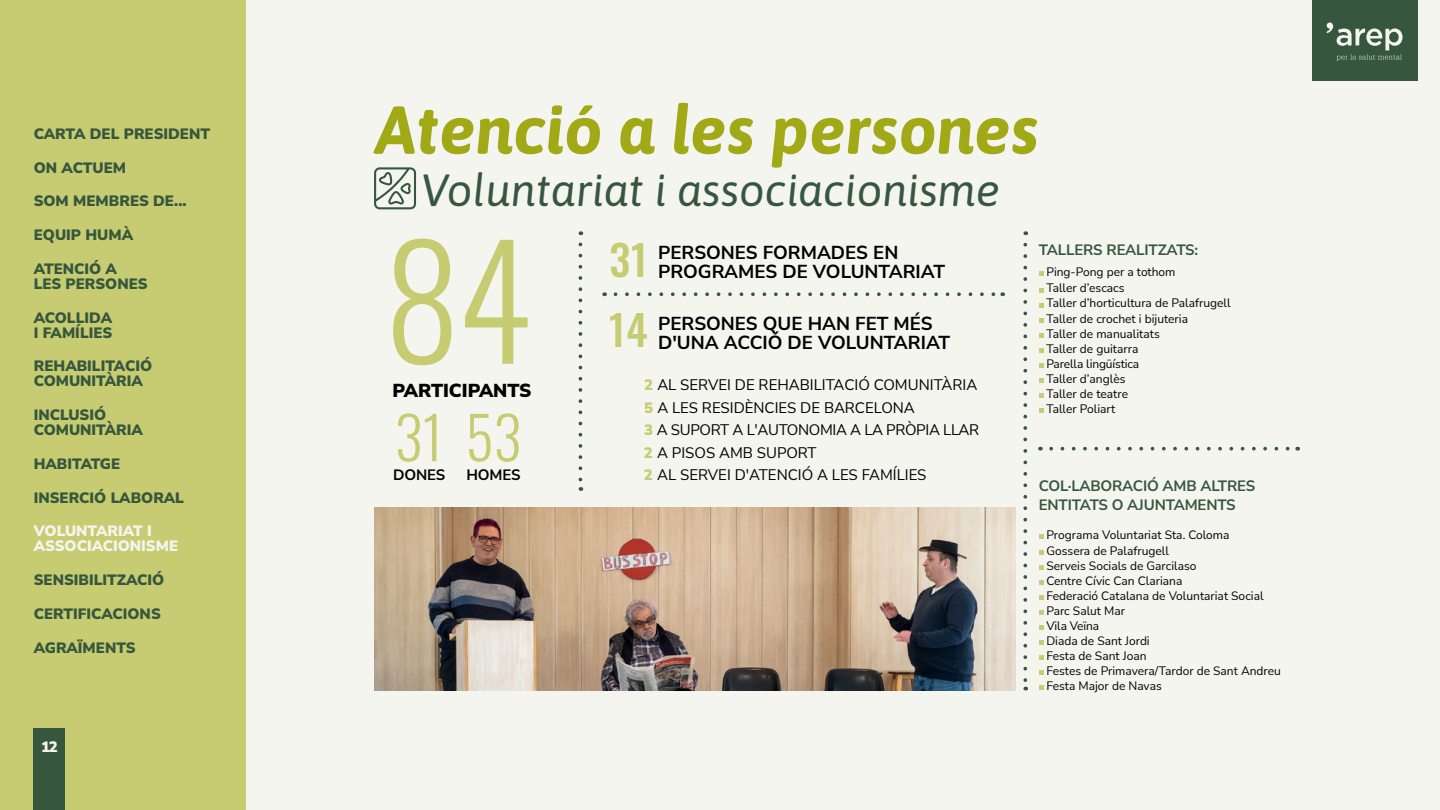
<style>
.page{position:relative;width:1440px;height:810px;background:#fff}
.page>*{position:absolute;margin:0;border:0;box-sizing:border-box;transform-origin:0 0}
.t1{font:300 153px "Oswald";color:#c7cc73}
.t2{font:italic 700 67.5px "Asap";color:#a1a916}
.t3{font:300 58.5px "Oswald";color:#c7cc73}
.t4{font:italic 45px "Asap";color:#36573d}
.t5{font:500 42px/69.8px "Oswald";color:#c7cc73}
.t6{font:700 18.75px/18.8px "Nunito Sans";color:#000}
.t7{font:900 18.75px "Nunito Sans";color:#000}
.t8{font:900 15px/15px "Nunito Sans";color:#36573d}
.t9{font:15px/22.5px "Nunito Sans";color:#000}
.t10{font:700 15px/18.8px "Nunito Sans";letter-spacing:-.01em;color:#36573d}
.t11{font:900 15px/15px "Nunito Sans";color:#f5f5f0}
.t12{font:700 15px "Nunito Sans";letter-spacing:-.01em;color:#000}
.t13{font:12px/15px "Nunito Sans";color:#000}
.s1{font-weight:900;color:#c7cc73}
</style>
<div class="page">
<div style="left:6px;top:0;width:1434px;height:810px;background:#f5f5f0"></div>
<svg style="left:615px;top:292px;width:388px;height:4px"></svg>
<svg style="left:1051px;top:447px;width:247px;height:4px"></svg>
<svg style="left:579px;top:244px;width:3px;height:247px"></svg>
<svg style="left:1023px;top:245px;width:4px;height:445px"></svg>
<img style="left:374px;top:508px;width:642px;height:182px">
<svg style="left:374px;top:167px;width:42px;height:42px"></svg>
<div style="left:1312px;top:0;width:106px;height:81px;background:#36573d"></div>
<svg style="left:1327px;top:22px;width:76px;height:39px"></svg>
<div style="left:0;top:0;width:246px;height:810px;background:#c7cc73"></div>
<div style="left:34px;top:729px;width:31px;height:81px;background:#36573d"></div>
<svg style="left:1039px;top:272px;width:4px;height:4px"></svg>
<svg style="left:1039px;top:288px;width:4px;height:4px"></svg>
<svg style="left:1039px;top:303px;width:4px;height:5px"></svg>
<svg style="left:1039px;top:318px;width:4px;height:4px"></svg>
<svg style="left:1039px;top:333px;width:4px;height:5px"></svg>
<svg style="left:1039px;top:348px;width:4px;height:4px"></svg>
<svg style="left:1039px;top:363px;width:4px;height:5px"></svg>
<svg style="left:1039px;top:378px;width:4px;height:4px"></svg>
<svg style="left:1039px;top:393px;width:4px;height:5px"></svg>
<svg style="left:1039px;top:408px;width:4px;height:4px"></svg>
<svg style="left:1039px;top:534px;width:4px;height:4px"></svg>
<svg style="left:1039px;top:550px;width:4px;height:5px"></svg>
<svg style="left:1039px;top:566px;width:4px;height:4px"></svg>
<svg style="left:1039px;top:580px;width:4px;height:5px"></svg>
<svg style="left:1039px;top:596px;width:4px;height:4px"></svg>
<svg style="left:1039px;top:610px;width:4px;height:5px"></svg>
<svg style="left:1039px;top:626px;width:4px;height:4px"></svg>
<svg style="left:1039px;top:640px;width:4px;height:5px"></svg>
<svg style="left:1039px;top:656px;width:4px;height:4px"></svg>
<svg style="left:1039px;top:670px;width:4px;height:5px"></svg>
<svg style="left:1039px;top:686px;width:4px;height:4px"></svg>
<p class="t8" style="left:34px;top:125px;width:178px">CARTA DEL PRESIDENT</p>
<p class="t8" style="left:34px;top:159px;width:94px">ON ACTUEM</p>
<p class="t8" style="left:34px;top:193px;width:154px">SOM MEMBRES DE...</p>
<p class="t8" style="left:34px;top:227px;width:101px">EQUIP HUMÀ</p>
<p class="t8" style="left:34px;top:260px;width:115px">ATENCIÓ A<br>LES PERSONES</p>
<p class="t8" style="left:34px;top:309px;width:80px">ACOLLIDA<br>I FAMÍLIES</p>
<p class="t8" style="left:34px;top:358px;width:120px">REHABILITACIÓ<br>COMUNITÀRIA</p>
<p class="t8" style="left:34px;top:407px;width:111px">INCLUSIÓ<br>COMUNITÀRIA</p>
<p class="t8" style="left:34px;top:455px;width:88px">HABITATGE</p>
<p class="t8" style="left:34px;top:489px;width:152px">INSERCIÓ LABORAL</p>
<p class="t11" style="left:34px;top:523px;width:146px">VOLUNTARIAT I<br>ASSOCIACIONISME</p>
<p class="t8" style="left:34px;top:572px;width:132px">SENSIBILITZACIÓ</p>
<p class="t8" style="left:34px;top:605px;width:129px">CERTIFICACIONS</p>
<p class="t8" style="left:34px;top:639px;width:103px">AGRAÏMENTS</p>
<p class="t11" style="left:41px;top:738px;width:18px">12</p>
<h2 class="t2" style="left:375px;top:83px;width:665px">Atenció a les persones</h2>
<h3 class="t4" style="left:421px;top:159px;width:581px">Voluntariat i associacionisme</h3>
<h1 class="t1" style="left:384px;top:165px;width:150px">84</h1>
<h3 class="t7" style="left:393px;top:378px;width:140px">PARTICIPANTS</h3>
<h3 class="t3" style="left:395px;top:385px;width:128px">31 53</h3>
<p class="t12" style="left:393px;top:464px;width:54px">DONES</p>
<p class="t12" style="left:467px;top:464px;width:56px">HOMES</p>
<h3 class="t5" style="left:609px;top:221px;width:40px">31<br>14</h3>
<h3 class="t6" style="left:658px;top:242px;width:288px">PERSONES FORMADES EN<br>PROGRAMES DE VOLUNTARIAT</h3>
<h3 class="t6" style="left:658px;top:313px;width:294px">PERSONES QUE HAN FET MÉS<br>D'UNA ACCIÓ DE VOLUNTARIAT</h3>
<p class="t9" style="left:644px;top:373px;width:335px"><span class="s1">2</span> AL SERVEI DE REHABILITACIÓ COMUNITÀRIA</p>
<p class="t9" style="left:644px;top:418px;width:337px"><span class="s1">3</span> A SUPORT A L'AUTONOMIA A LA PRÒPIA LLAR<br><span class="s1">2</span> A PISOS AMB SUPORT<br><span class="s1">2</span> AL SERVEI D'ATENCIÓ A LES FAMÍLIES</p>
<p class="t9" style="left:644px;top:395px;width:272px"><span class="s1">5</span> A LES RESIDÈNCIES DE BARCELONA</p>
<p class="t10" style="left:1039px;top:240px;width:161px">TALLERS REALITZATS:</p>
<p class="t13" style="left:1046px;top:263px;width:131px;line-height:16.5px">Ping-Pong per a tothom<br>Taller d’escacs</p>
<p class="t13" style="left:1046px;top:295px;width:186px">Taller d’horticultura de Palafrugell<br>Taller de crochet i bijuteria<br>Taller de manualitats<br>Taller de guitarra<br>Parella lingüística<br>Taller d’anglès<br>Taller de teatre<br>Taller Poliart</p>
<p class="t10" style="left:1039px;top:476px;width:218px">COL·LABORACIÓ AMB ALTRES<br>ENTITATS O AJUNTAMENTS</p>
<p class="t13" style="left:1046px;top:526px;width:185px;line-height:16.5px">Programa Voluntariat Sta. Coloma<br>Gossera de Palafrugell</p>
<p class="t13" style="left:1046px;top:558px;width:236px">Serveis Socials de Garcilaso<br>Centre Cívic Can Clariana<br>Federació Catalana de Voluntariat Social<br>Parc Salut Mar<br>Vila Veïna<br>Diada de Sant Jordi<br>Festa de Sant Joan<br>Festes de Primavera/Tardor de Sant Andreu<br>Festa Major de Navas</p>
</div>
